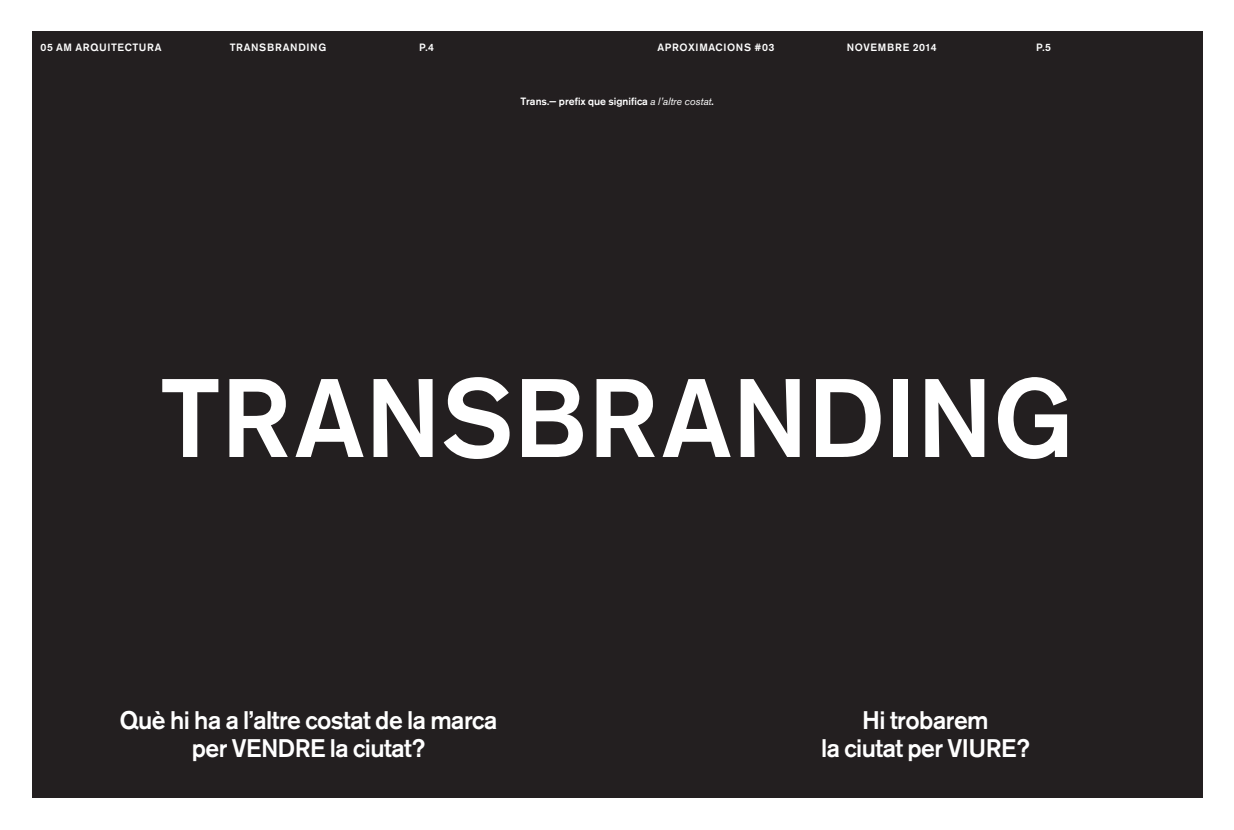
<style>
.page{position:relative;width:1234px;height:830px;background:#fff}
.page>*{position:absolute;margin:0;border:0;box-sizing:border-box;transform-origin:0 0}
.t1{font:500 110.25px "Standard Grotesk BSK";color:#fff}
.t2{font:500 25.28px/27.8px "Standard Grotesk BSK";letter-spacing:-.02em;color:#fff;text-align:center}
.t3{font:500 10.5px "Standard Grotesk BSK";letter-spacing:.05em;color:#fff}
.t4{font:500 10.5px "Standard Grotesk BSK";color:#fff}
.s1{font-weight:400;font-style:italic}
</style>
<div class="page">
<div style="left:32px;top:32px;width:1169px;height:765px;background:#231f20"></div>
<p class="t3" style="left:40px;top:41px;width:123px">05 AM ARQUITECTURA</p>
<p class="t3" style="left:230px;top:41px;width:98px">TRANSBRANdING</p>
<p class="t3" style="left:419px;top:41px;width:16px">P.4</p>
<p class="t3" style="left:657px;top:41px;width:118px">APROXIMACIONS #03</p>
<p class="t3" style="left:846px;top:41px;width:92px">NOVEMBRE 2014</p>
<p class="t3" style="left:1035px;top:41px;width:16px">P.5</p>
<p class="t4" style="left:520px;top:95px;width:195px">Trans.— prefix que significa <span class="s1">a l’altre costat</span>.</p>
<h1 class="t1" style="left:160px;top:350px;width:915px">TRANSBRANdING</h1>
<p class="t2" style="left:120px;top:706px;width:379px">Què hi ha a l’altre costat de la marca per VENdRE la ciutat?</p>
<p class="t2" style="left:821px;top:706px;width:210px">Hi trobarem<br>la ciutat per VIURE?</p>
</div>
